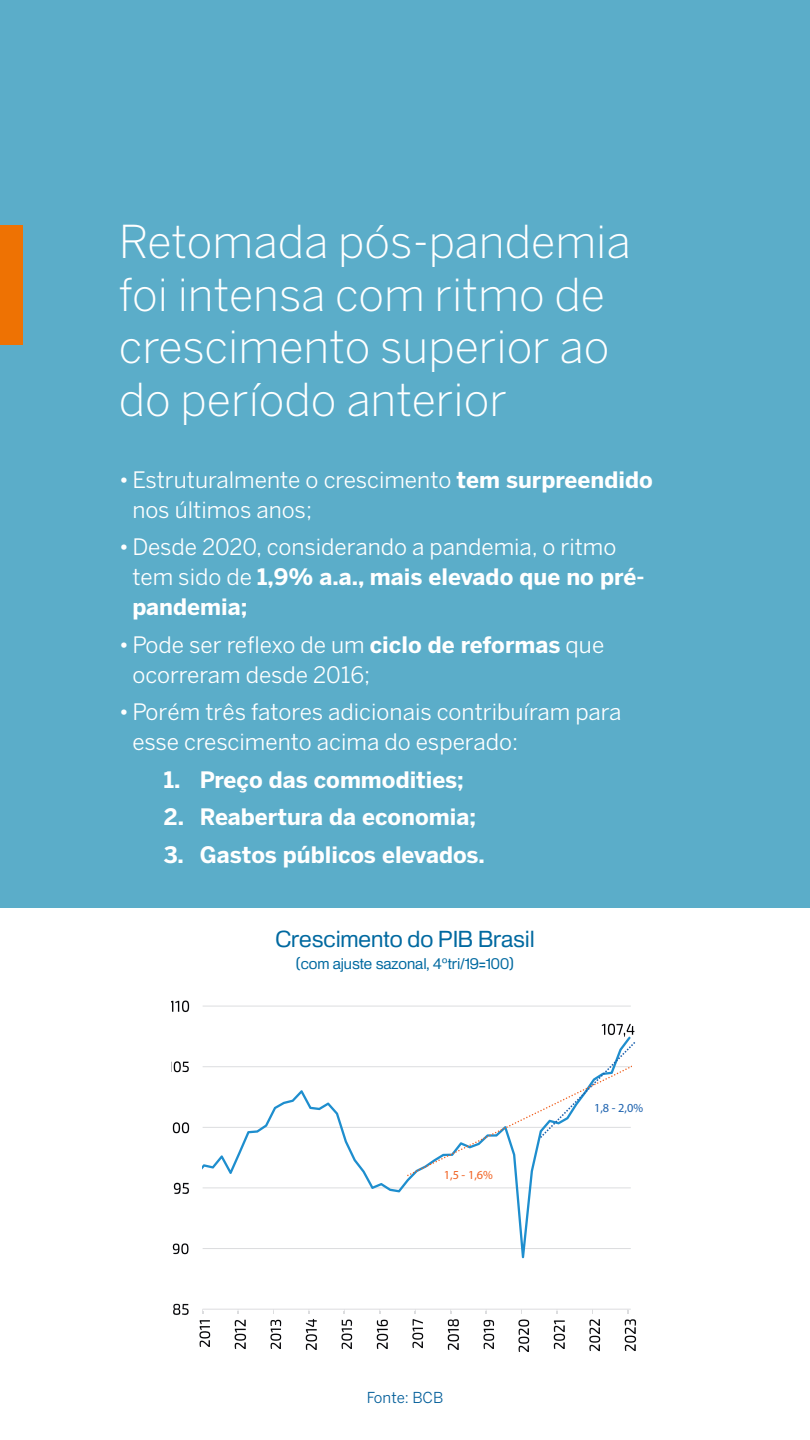
<style>
.page{position:relative;width:810px;height:1440px;background:#fff}
.page>*{position:absolute;margin:0;border:0;box-sizing:border-box;transform-origin:0 0}
.t1{font:300 45px/52.5px "Benton Sans";color:#fff}
.t2{font:22.5px/30px "Benton Sans";color:#fff}
.t3{font:700 22.5px "Benton Sans";color:#fff}
.t4{font:22.5px "Heldustry FT";color:#0069a0}
.t5{font:15px "Heldustry FT";color:#0069a0}
.t6{font:15px "Benton Sans";letter-spacing:-.005em;color:#005d99}
.t7{font:12.3px "Myriad Pro";color:#f16222}
.t8{font:12.3px "Myriad Pro";color:#1b61ae}
.s1{font-weight:700}
</style>
<div class="page">
<div style="left:0;top:0;width:810px;height:908px;background:#5badc9"></div>
<div style="left:0;top:225px;width:22px;height:120px;background:#ee7203"></div>
<hr style="left:203px;top:1006px;width:428px;height:1px;background:#dcdddf">
<svg style="left:202px;top:1066px;width:429px;height:244px"></svg>
<img style="left:602px;top:1023px;width:33px;height:14px">
<img style="left:173px;top:1303px;width:16px;height:12px">
<img style="left:172px;top:1243px;width:17px;height:12px">
<img style="left:173px;top:1182px;width:16px;height:12px">
<img style="left:172px;top:1122px;width:18px;height:12px">
<img style="left:173px;top:1061px;width:16px;height:12px">
<img style="left:172px;top:1000px;width:18px;height:13px">
<img style="left:199px;top:1312px;width:12px;height:35px">
<svg style="left:199px;top:1309px;width:4px;height:8px"></svg>
<img style="left:234px;top:1311px;width:13px;height:38px">
<img style="left:270px;top:1319px;width:12px;height:30px">
<img style="left:305px;top:1311px;width:13px;height:39px">
<img style="left:341px;top:1311px;width:12px;height:38px">
<img style="left:376px;top:1311px;width:13px;height:38px">
<img style="left:412px;top:1311px;width:12px;height:38px">
<img style="left:447px;top:1311px;width:13px;height:39px">
<img style="left:483px;top:1311px;width:12px;height:38px">
<img style="left:518px;top:1319px;width:12px;height:33px">
<img style="left:553px;top:1311px;width:13px;height:38px">
<img style="left:589px;top:1319px;width:12px;height:33px">
<img style="left:624px;top:1311px;width:13px;height:40px">
<svg style="left:406px;top:1037px;width:230px;height:140px"></svg>
<p class="t1" style="left:119px;top:215px;width:513px">Retomada pós-pandemia foi intensa com ritmo de crescimento superior ao do período anterior</p>
<p class="t2" style="left:132px;top:464px;width:522px;text-indent:-14px">•Estruturalmente o crescimento <span class="s1">tem surpreendido </span>nos últimos anos;</p>
<p class="t2" style="left:132px;top:532px;width:514px;text-indent:-14px">•Desde 2020, considerando a pandemia, o ritmo tem sido de <span class="s1">1,9% a.a., mais elevado que no pré&shy;pandemia;</span></p>
<p class="t2" style="left:132px;top:629px;width:473px;text-indent:-14px">•Pode ser reflexo de um <span class="s1">ciclo de reformas</span> que ocorreram desde 2016;</p>
<p class="t2" style="left:132px;top:697px;width:491px;text-indent:-14px">•Porém três fatores adicionais contribuíram para esse crescimento acima do esperado:</p>
<p class="t3" style="left:164px;top:766px;width:302px">1. Preço das commodities;</p>
<p class="t3" style="left:164px;top:804px;width:314px">2. Reabertura da economia;</p>
<p class="t3" style="left:164px;top:841px;width:322px">3. Gastos públicos elevados.</p>
<p class="t4" style="left:275px;top:925px;width:261px">Crescimento do PIB Brasil</p>
<p class="t5" style="left:296px;top:955px;width:219px">(com ajuste sazonal, 4ºtri/19=100)</p>
<p class="t7" style="left:444px;top:1167px;width:51px">1,5 - 1,6%</p>
<p class="t8" style="left:594px;top:1100px;width:51px">1,8 - 2,0%</p>
<p class="t6" style="left:367px;top:1388px;width:78px">Fonte: BCB</p>
</div>
